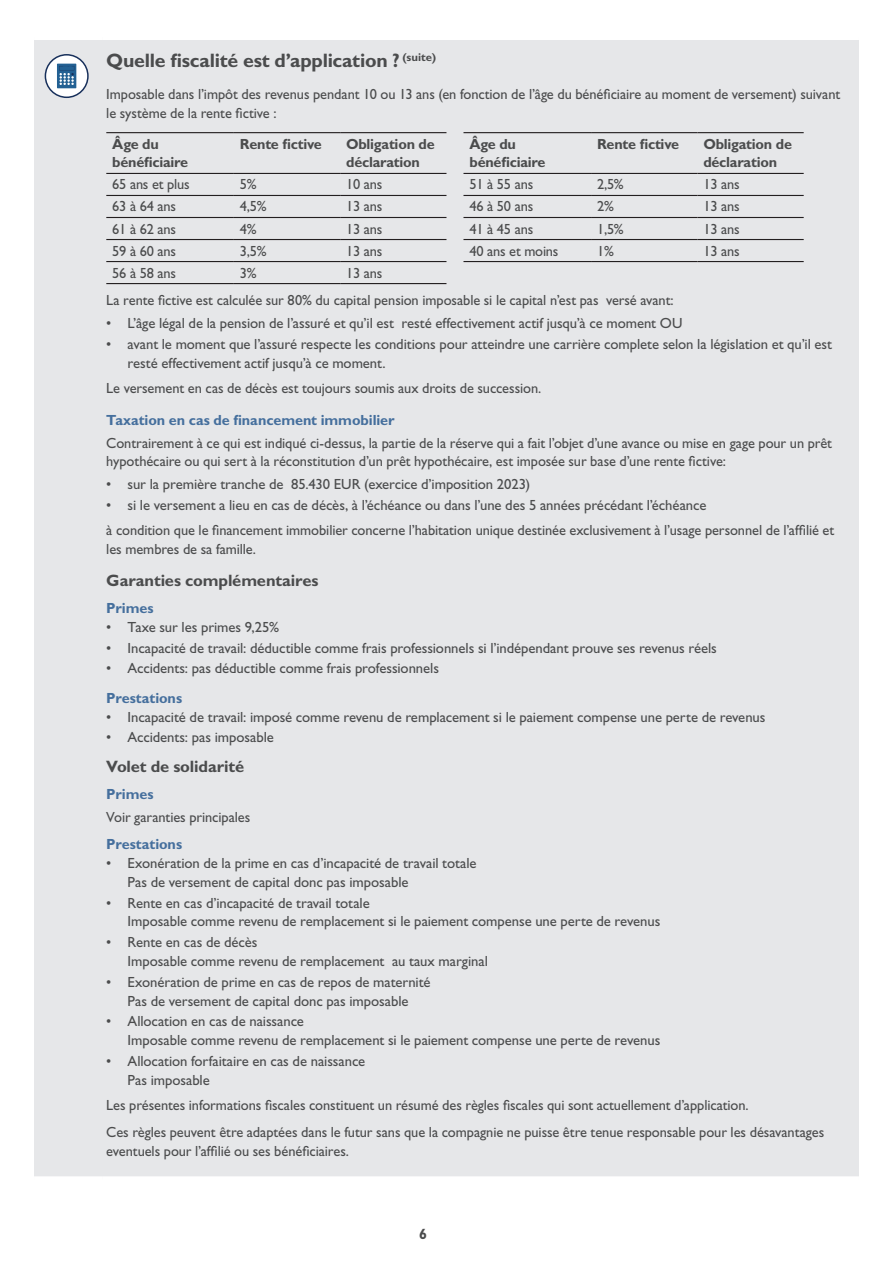
<style>
.page{position:relative;width:893px;height:1263px;background:#fff}
.page>*{position:absolute;margin:0;border:0;box-sizing:border-box;transform-origin:0 0}
.Hoofdtitel{font:700 19.5px "Gill Sans Std";letter-spacing:-.01em;color:#4b4c4d}
.Tussentitel{font:700 16.5px "Gill Sans Std";letter-spacing:-.01em;color:#4b4c4d}
.Broodtekst{font:14.7px/18.8px "Gill Sans Std";letter-spacing:-.005em;color:#4b4c4d}
.Broodtekst-2{font:700 14.7px/18.8px "Gill Sans Std";letter-spacing:-.015em;color:#4b4c4d}
.Tussentitel-2{font:700 14.7px "Gill Sans Std";letter-spacing:-.005em;color:#456f9d}
</style>
<div class="page">
<div style="left:34px;top:40px;width:825px;height:1136px;background:#e6e7e9"></div>
<svg style="left:45px;top:54px;width:44px;height:44px"></svg>
<hr style="left:106px;top:132px;width:128px;height:1px;background:#231f20">
<hr style="left:234px;top:132px;width:106px;height:1px;background:#231f20">
<hr style="left:340px;top:132px;width:106px;height:1px;background:#231f20">
<hr style="left:463px;top:132px;width:128px;height:1px;background:#231f20">
<hr style="left:591px;top:132px;width:106px;height:1px;background:#231f20">
<hr style="left:697px;top:132px;width:107px;height:1px;background:#231f20">
<hr style="left:106px;top:173px;width:128px;height:1px;background:#231f20">
<hr style="left:234px;top:173px;width:106px;height:1px;background:#231f20">
<hr style="left:340px;top:173px;width:106px;height:1px;background:#231f20">
<hr style="left:463px;top:173px;width:128px;height:1px;background:#231f20">
<hr style="left:591px;top:173px;width:106px;height:1px;background:#231f20">
<hr style="left:697px;top:173px;width:107px;height:1px;background:#231f20">
<hr style="left:106px;top:195px;width:128px;height:1px;background:#231f20">
<hr style="left:234px;top:195px;width:106px;height:1px;background:#231f20">
<hr style="left:340px;top:195px;width:106px;height:1px;background:#231f20">
<hr style="left:463px;top:195px;width:128px;height:1px;background:#231f20">
<hr style="left:591px;top:195px;width:106px;height:1px;background:#231f20">
<hr style="left:697px;top:195px;width:107px;height:1px;background:#231f20">
<hr style="left:106px;top:217px;width:128px;height:1px;background:#231f20">
<hr style="left:234px;top:217px;width:106px;height:1px;background:#231f20">
<hr style="left:340px;top:217px;width:106px;height:1px;background:#231f20">
<hr style="left:463px;top:217px;width:128px;height:1px;background:#231f20">
<hr style="left:591px;top:217px;width:106px;height:1px;background:#231f20">
<hr style="left:697px;top:217px;width:107px;height:1px;background:#231f20">
<hr style="left:106px;top:239px;width:128px;height:1px;background:#231f20">
<hr style="left:234px;top:239px;width:106px;height:1px;background:#231f20">
<hr style="left:340px;top:239px;width:106px;height:1px;background:#231f20">
<hr style="left:463px;top:239px;width:128px;height:1px;background:#231f20">
<hr style="left:591px;top:239px;width:106px;height:1px;background:#231f20">
<hr style="left:697px;top:239px;width:107px;height:1px;background:#231f20">
<hr style="left:106px;top:261px;width:128px;height:1px;background:#231f20">
<hr style="left:234px;top:261px;width:106px;height:1px;background:#231f20">
<hr style="left:340px;top:261px;width:106px;height:1px;background:#231f20">
<hr style="left:463px;top:261px;width:128px;height:1px;background:#231f20">
<hr style="left:591px;top:261px;width:106px;height:1px;background:#231f20">
<hr style="left:697px;top:261px;width:107px;height:1px;background:#231f20">
<hr style="left:106px;top:283px;width:128px;height:1px;background:#231f20">
<hr style="left:234px;top:283px;width:106px;height:1px;background:#231f20">
<hr style="left:340px;top:283px;width:106px;height:1px;background:#231f20">
<p class="Hoofdtitel" style="left:106px;top:49px;width:331px">Quelle fiscalité est d’application ? <sup>(suite)</sup></p>
<p class="Broodtekst" style="left:106px;top:85px;width:735px">Imposable dans l’impôt des revenus pendant 10 ou 13 ans (en fonction de l’âge du bénéficiaire au moment de versement) suivant le système de la rente fictive :</p>
<p class="Broodtekst-2" style="left:112px;top:134px;width:77px">Âge du bénéficiaire</p>
<p class="Broodtekst-2" style="left:240px;top:134px;width:84px">Rente fictive</p>
<p class="Broodtekst-2" style="left:346px;top:134px;width:90px">Obligation de déclaration</p>
<p class="Broodtekst-2" style="left:469px;top:134px;width:77px">Âge du bénéficiaire</p>
<p class="Broodtekst-2" style="left:597px;top:134px;width:84px">Rente fictive</p>
<p class="Broodtekst-2" style="left:703px;top:134px;width:90px">Obligation de déclaration</p>
<p class="Broodtekst" style="left:112px;top:175px;width:79px">65 ans et plus</p>
<p class="Broodtekst" style="left:240px;top:175px;width:18px">5%</p>
<p class="Broodtekst" style="left:346px;top:175px;width:38px">10 ans</p>
<p class="Broodtekst" style="left:469px;top:175px;width:65px">51 à 55 ans</p>
<p class="Broodtekst" style="left:597px;top:175px;width:28px">2,5%</p>
<p class="Broodtekst" style="left:703px;top:175px;width:38px">13 ans</p>
<p class="Broodtekst" style="left:112px;top:197px;width:65px">63 à 64 ans</p>
<p class="Broodtekst" style="left:240px;top:197px;width:28px">4,5%</p>
<p class="Broodtekst" style="left:346px;top:197px;width:38px">13 ans</p>
<p class="Broodtekst" style="left:469px;top:197px;width:65px">46 à 50 ans</p>
<p class="Broodtekst" style="left:597px;top:197px;width:18px">2%</p>
<p class="Broodtekst" style="left:703px;top:197px;width:38px">13 ans</p>
<p class="Broodtekst" style="left:112px;top:219px;width:65px">61 à 62 ans</p>
<p class="Broodtekst" style="left:240px;top:219px;width:18px">4%</p>
<p class="Broodtekst" style="left:346px;top:219px;width:38px">13 ans</p>
<p class="Broodtekst" style="left:469px;top:219px;width:65px">41 à 45 ans</p>
<p class="Broodtekst" style="left:597px;top:219px;width:28px">1,5%</p>
<p class="Broodtekst" style="left:703px;top:219px;width:38px">13 ans</p>
<p class="Broodtekst" style="left:112px;top:241px;width:65px">59 à 60 ans</p>
<p class="Broodtekst" style="left:240px;top:241px;width:28px">3,5%</p>
<p class="Broodtekst" style="left:346px;top:241px;width:38px">13 ans</p>
<p class="Broodtekst" style="left:469px;top:241px;width:90px">40 ans et moins</p>
<p class="Broodtekst" style="left:597px;top:241px;width:18px">1%</p>
<p class="Broodtekst" style="left:703px;top:241px;width:38px">13 ans</p>
<p class="Broodtekst" style="left:112px;top:263px;width:65px">56 à 58 ans</p>
<p class="Broodtekst" style="left:240px;top:263px;width:18px">3%</p>
<p class="Broodtekst" style="left:346px;top:263px;width:38px">13 ans</p>
<p class="Broodtekst" style="left:106px;top:291px;width:569px">La rente fictive est calculée sur 80% du capital pension imposable si le capital n’est pas versé avant:</p>
<p class="Broodtekst" style="left:106px;top:314px;width:578px">• L’âge légal de la pension de l’assuré et qu’il est resté effectivement actif jusqu’à ce moment OU</p>
<p class="Broodtekst" style="left:128px;top:335px;width:706px;text-indent:-21px">• avant le moment que l’assuré respecte les conditions pour atteindre une carrière complete selon la législation et qu’il est resté effectivement actif jusqu’à ce moment.</p>
<p class="Broodtekst" style="left:106px;top:379px;width:436px">Le versement en cas de décès est toujours soumis aux droits de succession.</p>
<p class="Tussentitel-2" style="left:106px;top:411px;width:290px">Taxation en cas de financement immobilier</p>
<p class="Broodtekst" style="left:106px;top:433px;width:727px">Contrairement à ce qui est indiqué ci-dessus, la partie de la réserve qui a fait l’objet d’une avance ou mise en gage pour un prêt hypothécaire ou qui sert à la réconstitution d’un prêt hypothécaire, est imposée sur base d’une rente fictive:</p>
<p class="Broodtekst" style="left:106px;top:475px;width:425px">• sur la première tranche de 85.430 EUR (exercice d’imposition 2023)</p>
<p class="Broodtekst" style="left:106px;top:496px;width:602px">• si le versement a lieu en cas de décès, à l’échéance ou dans l’une des 5 années précédant l’échéance</p>
<p class="Broodtekst" style="left:106px;top:521px;width:729px">à condition que le financement immobilier concerne l’habitation unique destinée exclusivement à l’usage personnel de l’affilié et les membres de sa famille.</p>
<p class="Tussentitel" style="left:106px;top:570px;width:214px">Garanties complémentaires</p>
<p class="Tussentitel-2" style="left:106px;top:599px;width:49px">Primes</p>
<p class="Broodtekst" style="left:106px;top:617px;width:174px">• Taxe sur les primes 9,25%</p>
<p class="Broodtekst" style="left:106px;top:638px;width:612px">• Incapacité de travail: déductible comme frais professionnels si l’indépendant prouve ses revenus réels</p>
<p class="Broodtekst" style="left:106px;top:659px;width:334px">• Accidents: pas déductible comme frais professionnels</p>
<p class="Tussentitel-2" style="left:106px;top:689px;width:77px">Prestations</p>
<p class="Broodtekst" style="left:106px;top:707px;width:661px">• Incapacité de travail: imposé comme revenu de remplacement si le paiement compense une perte de revenus</p>
<p class="Broodtekst" style="left:106px;top:728px;width:169px">• Accidents: pas imposable</p>
<p class="Tussentitel" style="left:106px;top:756px;width:139px">Volet de solidarité</p>
<p class="Tussentitel-2" style="left:106px;top:785px;width:49px">Primes</p>
<p class="Broodtekst" style="left:106px;top:808px;width:146px">Voir garanties principales</p>
<p class="Tussentitel-2" style="left:106px;top:835px;width:77px">Prestations</p>
<p class="Broodtekst" style="left:128px;top:854px;width:351px;text-indent:-21px">• Exonération de la prime en cas d’incapacité de travail totale<br>Pas de versement de capital donc pas imposable</p>
<p class="Broodtekst" style="left:128px;top:893px;width:534px;text-indent:-21px">• Rente en cas d’incapacité de travail totale<br>Imposable comme revenu de remplacement si le paiement compense une perte de revenus</p>
<p class="Broodtekst" style="left:128px;top:933px;width:362px;text-indent:-21px">• Rente en cas de décès<br>Imposable comme revenu de remplacement au taux marginal</p>
<p class="Broodtekst" style="left:106px;top:972px;width:326px;text-align:center">• Exonération de prime en cas de repos de maternité<br>Pas de versement de capital donc pas imposable</p>
<p class="Broodtekst" style="left:128px;top:1012px;width:534px;text-indent:-21px">• Allocation en cas de naissance<br>Imposable comme revenu de remplacement si le paiement compense une perte de revenus</p>
<p class="Broodtekst" style="left:128px;top:1052px;width:239px;text-indent:-21px">• Allocation forfaitaire en cas de naissance<br>Pas imposable</p>
<p class="Broodtekst" style="left:106px;top:1096px;width:644px">Les présentes informations fiscales constituent un résumé des règles fiscales qui sont actuellement d’application.</p>
<p class="Broodtekst" style="left:106px;top:1123px;width:719px">Ces règles peuvent être adaptées dans le futur sans que la compagnie ne puisse être tenue responsable pour les désavantages eventuels pour l’affilié ou ses bénéficiaires.</p>
<p class="Broodtekst-2" style="left:419px;top:1224px;width:9px">6</p>
</div>
